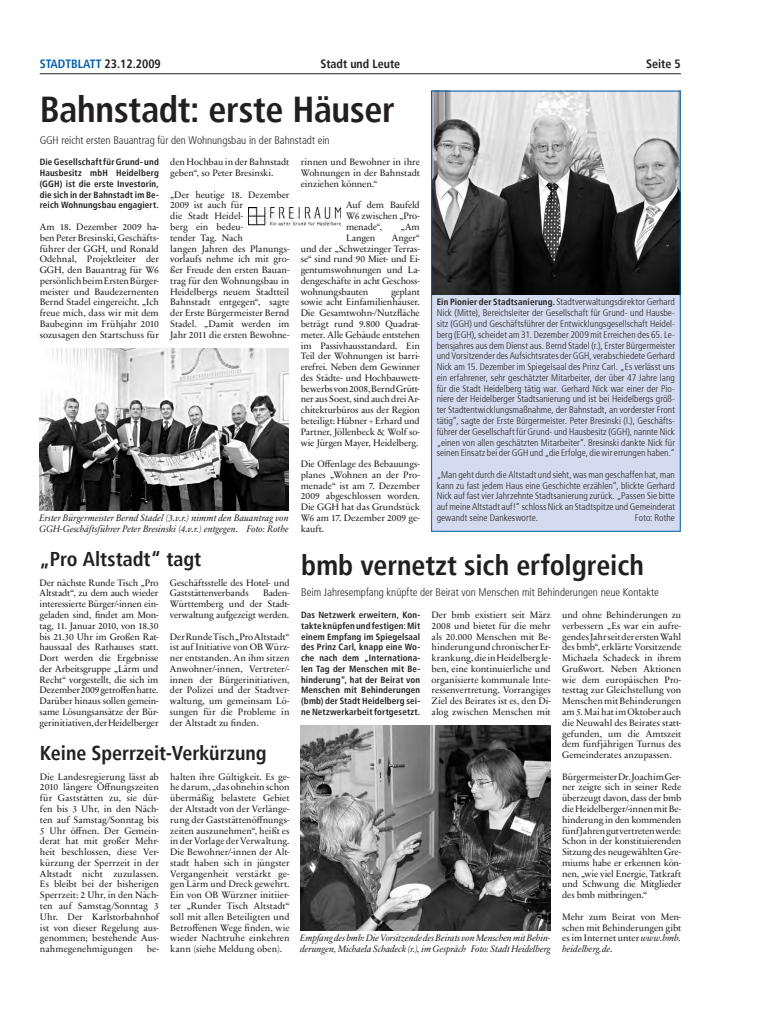
<style>
.page{position:relative;width:766px;height:1021px;background:#fff}
.page>*{position:absolute;margin:0;border:0;box-sizing:border-box;transform-origin:0 0}
.t1{font:700 condensed 36px "Frutiger";letter-spacing:-.01em;color:#231f20}
.t2{font:700 condensed 28px "Frutiger";letter-spacing:-.005em;color:#231f20}
.t3{font:700 condensed 20px "Frutiger";color:#231f20}
.t4{font:700 condensed 12px "Frutiger";color:#0160ae}
.t5{font:700 condensed 12px "Frutiger";color:#231f20}
.t6{font:300 condensed 11px "Frutiger";color:#231f20}
.t7{font:9.5px/10.8px "Sabon Next LT";letter-spacing:-.005em;color:#231f20;text-align:justify}
.t8{font:300 condensed 9.5px/10.8px "Frutiger";letter-spacing:.005em;color:#231f20;text-align:justify}
.t9{font:italic 9.5px/10.8px "Sabon Next LT";letter-spacing:-.005em;color:#231f20}
.t10{font:700 condensed 9px/10.8px "Frutiger";letter-spacing:.015em;color:#231f20;text-align:justify}
.s1{color:#231f20}
.s2{font-weight:700;font-size:9px}
.s3{font-style:italic}
</style>
<div class="page">
<hr style="left:40px;top:73px;width:640px;height:1px;background:#231f20">
<img style="left:249px;top:208px;width:91px;height:18px">
<img style="left:300px;top:725px;width:250px;height:205px">
<img style="left:40px;top:348px;width:249px;height:162px">
<div style="left:431px;top:91px;width:249px;height:440px;background:#d4dbee"></div>
<img style="left:433px;top:93px;width:245px;height:202px">
<div style="left:431px;top:91px;width:249px;height:440px;border:1px solid #0160ae"></div>
<p class="t4" style="left:40px;top:57px;width:123px">STADTBLATT <span class="s1">23.12.2009</span></p>
<p class="t5" style="left:320px;top:57px;width:81px">Stadt und Leute</p>
<p class="t5" style="left:646px;top:57px;width:36px">Seite 5</p>
<h1 class="t1" style="left:40px;top:88px;width:356px">Bahnstadt: erste Häuser</h1>
<p class="t6" style="left:40px;top:134px;width:291px">GGH reicht ersten Bauantrag für den Wohnungsbau in der Bahnstadt ein</p>
<p class="t7" style="left:300px;top:157px;width:121px">rinnen und Bewohner in ihre Wohnungen in der Bahnstadt einziehen können.“</p>
<p class="t7" style="left:346px;top:200px;width:75px">Auf dem Baufeld W6 zwischen „Pro&shy;menade“,</p>
<p class="t7" style="left:170px;top:157px;width:121px">den Hochbau in der Bahnstadt geben“, so Peter Bresinski.</p>
<p class="t7" style="left:170px;top:189px;width:121px;text-align:left">„Der heutige 18. Dezember<br>2009 ist auch für<br>die Stadt Heidel-<br>berg ein bedeu-<br>tender Tag. Nach<br>langen Jahren des Planungs&shy;vorlaufs nehme ich mit gro&shy;ßer Freude den ersten Bauan&shy;trag für den Wohnungsbau in<br>Heidelbergs neuem Stadtteil<br>Bahnstadt entgegen“, sagte der Erste Bürgermeister Bernd<br>Stadel. „Damit werden im<br>Jahr 2011 die ersten Bewohne-</p>
<p class="t10" style="left:40px;top:157px;width:121px">Die Gesellschaft für Grund- und Hausbesitz mbH Heidelberg (GGH) ist die erste Investorin, die sich in der Bahnstadt im Be&shy;reich Wohnungsbau engagiert.</p>
<p class="t7" style="left:40px;top:221px;width:121px">Am 18. Dezember 2009 ha&shy;ben Peter Bresinski, Geschäfts&shy;führer der GGH, und Ronald Odehnal, Projektleiter der GGH, den Bauantrag für W6 persönlich beim Ersten Bürger&shy;meister und Baudezernenten Bernd Stadel eingereicht. „Ich freue mich, dass wir mit dem Baubeginn im Frühjahr 2010 sozusagen den Startschuss für</p>
<p class="t7" style="left:401px;top:221px;width:20px">„Am</p>
<p class="t7" style="left:300px;top:232px;width:121px;text-indent:91px">Anger“ und der „Schwetzinger Terras&shy;se“ sind rund 90 Miet- und Ei&shy;gentumswohnungen und La&shy;dengeschäfte in acht Geschoss&shy;wohnungsbauten</p>
<p class="t7" style="left:346px;top:232px;width:31px">Langen</p>
<p class="t7" style="left:300px;top:286px;width:121px;text-indent:90px">geplant sowie acht Einfamilienhäuser.<br>Die Gesamtwohn-/Nutzfläche beträgt rund 9.800 Quadrat&shy;meter. Alle Gebäude entstehen im Passivhausstandard. Ein Teil der Wohnungen ist barri&shy;erefrei. Neben dem Gewinner des Städte- und Hochbauwett&shy;bewerbs von 2008, Bernd Grütt&shy;ner aus Soest, sind auch drei Ar&shy;chitekturbüros aus der Region beteiligt: Hübner + Erhard und Partner, Jöllenbeck &amp; Wolf so&shy;wie Jürgen Mayer, Heidelberg.</p>
<p class="t7" style="left:300px;top:458px;width:121px">Die Offenlage des Bebauungs&shy;planes „Wohnen an der Pro&shy;menade“ ist am 7. Dezember 2009 abgeschlossen worden.<br>Die GGH hat das Grundstück W6 am 17. Dezember 2009 ge&shy;kauft.</p>
<p class="t8" style="left:436px;top:297px;width:240px"><span class="s2">Ein Pionier der Stadtsanierung.</span> Stadtverwaltungsdirektor Gerhard Nick (Mitte), Bereichsleiter der Gesellschaft für Grund- und Hausbe&shy;sitz (GGH) und Geschäftsführer der Entwicklungsgesellschaft Heidel&shy;berg (EGH), scheidet am 31. Dezember 2009 mit Erreichen des 65. Le&shy;bensjahres aus dem Dienst aus. Bernd Stadel (r.), Erster Bürgermeister und Vorsitzender des Aufsichtsrates der GGH, verabschiedete Gerhard Nick am 15. Dezember im Spiegelsaal des Prinz Carl. „Es verlässt uns ein erfahrener, sehr geschätzter Mitarbeiter, der über 47 Jahre lang für die Stadt Heidelberg tätig war. Gerhard Nick war einer der Pio&shy;niere der Heidelberger Stadtsanierung und ist bei Heidelbergs größ&shy;ter Stadtentwicklungsmaßnahme, der Bahnstadt, an vorderster Front tätig“, sagte der Erste Bürgermeister. Peter Bresinski (l.), Geschäfts&shy;führer der Gesellschaft für Grund- und Hausbesitz (GGH), nannte Nick „einen von allen geschätzten Mitarbeiter“. Bresinski dankte Nick für seinen Einsatz bei der GGH und „die Erfolge, die wir errungen haben.“</p>
<p class="t8" style="left:436px;top:469px;width:240px">„Man geht durch die Altstadt und sieht, was man geschaffen hat, man kann zu fast jedem Haus eine Geschichte erzählen“, blickte Gerhard Nick auf fast vier Jahrzehnte Stadtsanierung zurück. „Passen Sie bitte auf meine Altstadt auf!“ schloss Nick an Stadtspitze und Gemeinderat gewandt seine Dankesworte.</p>
<p class="t9" style="left:40px;top:512px;width:251px">Erster Bürgermeister Bernd Stadel (3.v.r.) nimmt den Bauantrag von<br>GGH-Geschäftsführer Peter Bresinski (4.v.r.) entgegen. Foto: Rothe</p>
<p class="t8" style="left:634px;top:512px;width:42px">Foto: Rothe</p>
<h3 class="t3" style="left:40px;top:547px;width:163px">„Pro Altstadt“ tagt</h3>
<p class="t7" style="left:39px;top:577px;width:120px">Der nächste Runde Tisch „Pro Altstadt“, zu dem auch wieder interessierte Bürger/-innen ein&shy;geladen sind, findet am Mon&shy;tag, 11. Januar 2010, von 18.30 bis 21.30 Uhr im Großen Rat&shy;haussaal des Rathauses statt.<br>Dort werden die Ergebnisse der Arbeitsgruppe „Lärm und Recht“ vorgestellt, die sich im Dezember 2009 getroffen hatte.<br>Darüber hinaus sollen gemein&shy;same Lösungsansätze der Bür&shy;gerinitiativen, der Heidelberger</p>
<p class="t7" style="left:170px;top:577px;width:121px">Geschäftsstelle des Hotel- und<br>Gaststättenverbands</p>
<p class="t7" style="left:170px;top:588px;width:121px;text-indent:93px">Baden-Württemberg und der Stadt&shy;verwaltung aufgezeigt werden.</p>
<p class="t7" style="left:170px;top:631px;width:121px">Der Runde Tisch „Pro Altstadt“ ist auf Initiative von OB Würz&shy;ner entstanden. An ihm sitzen Anwohner/-innen, Vertreter/- innen der Bürgerinitiativen, der Polizei und der Stadtver&shy;waltung, um gemeinsam Lö&shy;sungen für die Probleme in der Altstadt zu finden.</p>
<h3 class="t3" style="left:40px;top:741px;width:228px">Keine Sperrzeit-Verkürzung</h3>
<p class="t7" style="left:170px;top:771px;width:121px">halten ihre Gültigkeit. Es ge&shy;he darum, „das ohnehin schon übermäßig belastete Gebiet der Altstadt von der Verlänge&shy;rung der Gaststättenöffnungs&shy;zeiten auszunehmen“, heißt es in der Vorlage der Verwaltung.<br>Die Bewohner/-innen der Alt&shy;stadt haben sich in jüngster Vergangenheit verstärkt ge&shy;gen Lärm und Dreck gewehrt.<br>Ein von OB Würzner initiier&shy;ter „Runder Tisch Altstadt“ soll mit allen Beteiligten und Betroffenen Wege finden, wie wieder Nachtruhe einkehren kann (siehe Meldung oben).</p>
<p class="t7" style="left:40px;top:771px;width:120px">Die Landesregierung lässt ab 2010 längere Öffnungszeiten für Gaststätten zu, sie dür&shy;fen bis 3 Uhr, in den Näch&shy;ten auf Samstag/Sonntag bis 5 Uhr öffnen. Der Gemein&shy;derat hat mit großer Mehr&shy;heit beschlossen, diese Ver&shy;kürzung der Sperrzeit in der Altstadt nicht zuzulassen.<br>Es bleibt bei der bisherigen Sperrzeit: 2 Uhr, in den Näch&shy;ten auf Samstag/Sonntag 3<br>Uhr. Der Karlstorbahnhof ist von dieser Regelung aus&shy;genommen; bestehende Aus&shy;nahmegenehmigungen</p>
<p class="t7" style="left:147px;top:943px;width:14px">be-</p>
<h2 class="t2" style="left:301px;top:548px;width:344px">bmb vernetzt sich erfolgreich</h2>
<p class="t6" style="left:301px;top:586px;width:359px">Beim Jahresempfang knüpfte der Beirat von Menschen mit Behinderungen neue Kontakte</p>
<p class="t10" style="left:301px;top:609px;width:121px">Das Netzwerk erweitern, Kon&shy;takte knüpfen und festigen: Mit einem Empfang im Spiegelsaal des Prinz Carl, knapp eine Wo&shy;che nach dem „Internationa&shy;len Tag der Menschen mit Be&shy;hinderung“, hat der Beirat von Menschen mit Behinderungen (bmb) der Stadt Heidelberg sei&shy;ne Netzwerkarbeit fortgesetzt.</p>
<p class="t7" style="left:431px;top:609px;width:121px">Der bmb existiert seit März 2008 und bietet für die mehr als 20.000 Menschen mit Be&shy;hinderung und chronischer Er&shy;krankung, die in Heidelberg le&shy;ben, eine kontinuierliche und organisierte kommunale Inte&shy;ressenvertretung. Vorrangiges Ziel des Beirates ist es, den Di&shy;alog zwischen Menschen mit</p>
<p class="t7" style="left:562px;top:609px;width:121px">und ohne Behinderungen zu verbessern „Es war ein aufre&shy;gendes Jahr seit der ersten Wahl des bmb“, erklärte Vorsitzende Michaela Schadeck in ihrem Grußwort. Neben Aktionen wie dem europäischen Pro&shy;testtag zur Gleichstellung von Menschen mit Behinderungen am 5. Mai hat im Oktober auch die Neuwahl des Beirates statt&shy;gefunden, um die Amtszeit dem fünfjährigen Turnus des Gemeinderates anzupassen.</p>
<p class="t7" style="left:562px;top:771px;width:121px">Bürgermeister Dr. Joachim Ger&shy;ner zeigte sich in seiner Rede überzeugt davon, dass der bmb die Heidelberger/-innen mit Be&shy;hinderung in den kommenden fünf Jahren gut vertreten werde:<br>Schon in der konstituierenden Sitzung des neugewählten Gre&shy;miums habe er erkennen kön&shy;nen, „wie viel Energie, Tatkraft und Schwung die Mitglieder des bmb mitbringen.“</p>
<p class="t7" style="left:562px;top:911px;width:121px">Mehr zum Beirat von Men&shy;schen mit Behinderungen gibt es im Internet unter <span class="s3">www.bmb. heidelberg.de</span>.</p>
<p class="t9" style="left:300px;top:932px;width:252px">Empfang des bmb: Die Vorsitzende des Beirats von Menschen mit Behin&shy;derungen, Michaela Schadeck (r.), im Gespräch Foto: Stadt Heidelberg</p>
</div>
